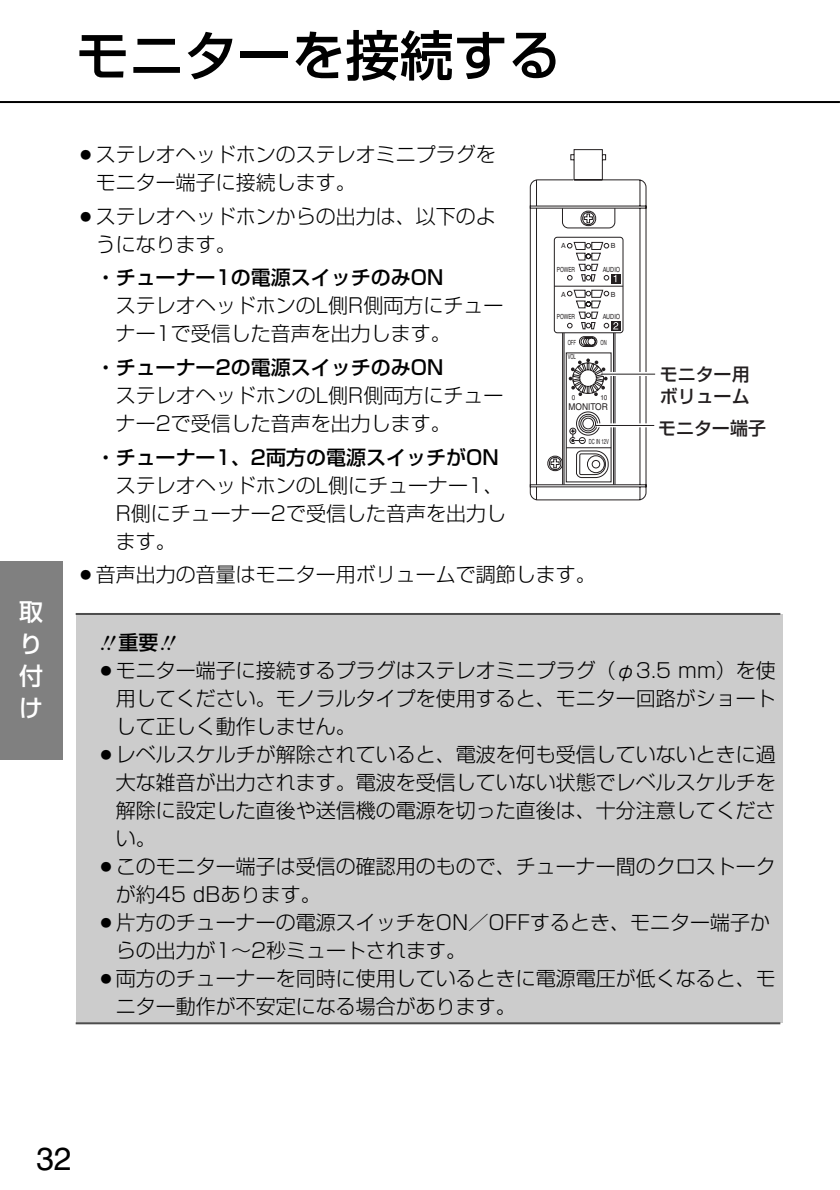
<style>
.page{position:relative;width:840px;height:1190px;background:#fff}
.page>*{position:absolute;margin:0;border:0;box-sizing:border-box;transform-origin:0 0}
.t1{font:500 54px "Shin Go";color:#000}
.t2{font:32px "Helvetica";color:#000}
.t3{font:500 24px/32px "Shin Go";color:#fff;text-align:justify}
.t4{font:300 20px/28px "Shin Go";color:#000}
.t5{font:500 20px "Shin Go";color:#000}
.t6{font:500 18px/22px "Shin Go";color:#231f20}
.t7{font:9.4px "Helvetica";color:#231f20;scale:.9 1}
.t8{font:7px/14.8px "Helvetica";color:#231f20;scale:.6 1}
.t9{font:7px "Helvetica";color:#231f20;scale:.7 1}
.t10{font:7px "Helvetica";color:#231f20;scale:.8 1}
.t11{font:7px "Helvetica";color:#231f20}
.t12{font:7px "Helvetica";color:#231f20;scale:.9 1}
</style>
<div class="page">
<div style="left:76px;top:614px;width:706px;height:409px;background:#ccc"></div>
<hr style="left:76px;top:613px;width:704px;height:2px;background:#4d4d4d">
<hr style="left:76px;top:1022px;width:704px;height:2px;background:#4d4d4d">
<hr style="left:0;top:101px;width:839px;height:2px;background:#000">
<div style="left:0;top:561px;width:62px;height:199px;background:#808080"></div>
<svg style="left:530px;top:149px;width:117px;height:351px"></svg>
<svg style="left:545px;top:208px;width:79px;height:277px"></svg>
<hr style="left:596px;top:423px;width:59px;height:4px;background:#fff">
<svg style="left:602px;top:372px;width:54px;height:4px"></svg>
<hr style="left:595px;top:425px;width:59px;height:1px;background:#231f20">
<hr style="left:601px;top:374px;width:54px;height:1px;background:#231f20">
<p class="t3" style="left:19px;top:599px;width:25px">取り付け</p>
<h1 class="t1" style="left:76px;top:35px;width:488px">モニターを接続する</h1>
<p class="t4" style="left:96px;top:143px;width:402px;text-indent:-20px">○ステレオヘッドホンのステレオミニプラグをモニター端子に接続します。</p>
<p class="t4" style="left:96px;top:205px;width:402px;text-indent:-20px">○ステレオヘッドホンからの出力は、以下のようになります。</p>
<p class="t5" style="left:96px;top:270px;width:349px">・チューナー1の電源スイッチのみON</p>
<p class="t4" style="left:116px;top:294px;width:389px">ステレオヘッドホンのL側R側両方にチューナー1で受信した音声を出力します。</p>
<p class="t5" style="left:96px;top:360px;width:349px">・チューナー2の電源スイッチのみON</p>
<p class="t4" style="left:116px;top:384px;width:389px">ステレオヘッドホンのL側R側両方にチューナー2で受信した音声を出力します。</p>
<p class="t5" style="left:96px;top:450px;width:404px">・チューナー1、2両方の電源スイッチがON</p>
<p class="t4" style="left:116px;top:474px;width:392px">ステレオヘッドホンのL側にチューナー1、<br>R側にチューナー2で受信した音声を出力します。</p>
<p class="t4" style="left:76px;top:563px;width:522px">○音声出力の音量はモニター用ボリュームで調節します。</p>
<p class="t11" style="left:561px;top:243px;width:6px">A</p>
<p class="t11" style="left:611px;top:243px;width:6px">B</p>
<p class="t9" style="left:557px;top:267px;width:28px">POWER</p>
<p class="t10" style="left:603px;top:267px;width:23px">AUDIO</p>
<p class="t11" style="left:561px;top:292px;width:6px">A</p>
<p class="t11" style="left:611px;top:292px;width:6px">B</p>
<p class="t9" style="left:557px;top:314px;width:28px">POWER</p>
<p class="t10" style="left:603px;top:314px;width:23px">AUDIO</p>
<p class="t8" style="left:568px;top:335px;width:16px">OFF<br>VOL</p>
<p class="t8" style="left:600px;top:335px;width:12px">ON</p>
<p class="t12" style="left:572px;top:395px;width:5px">0</p>
<p class="t12" style="left:600px;top:395px;width:9px">10</p>
<p class="t7" style="left:569px;top:403px;width:45px">MONITOR</p>
<p class="t8" style="left:589px;top:435px;width:35px">DC IN 12V</p>
<p class="t6" style="left:660px;top:366px;width:91px">モニター用ボリューム</p>
<p class="t6" style="left:658px;top:419px;width:110px">モニター端子</p>
<p class="t5" style="left:118px;top:635px;width:41px">重要</p>
<p class="t4" style="left:116px;top:659px;width:662px;text-align:justify;text-indent:-20px">○モニター端子に接続するプラグはステレオミニプラグ（φ3.5 mm）を使用してください。モノラルタイプを使用すると、モニター回路がショートして正しく動作しません。</p>
<p class="t4" style="left:116px;top:743px;width:662px;text-align:justify;text-indent:-20px">○レベルスケルチが解除されていると、電波を何も受信していないときに過大な雑音が出力されます。電波を受信していない状態でレベルスケルチを解除に設定した直後や送信機の電源を切った直後は、十分注意してください。</p>
<p class="t4" style="left:116px;top:855px;width:662px;text-indent:-20px">○このモニター端子は受信の確認用のもので、チューナー間のクロストークが約45 dBあります。</p>
<p class="t4" style="left:116px;top:911px;width:656px;text-indent:-20px">○片方のチューナーの電源スイッチをON／OFFするとき、モニター端子からの出力が1～2秒ミュートされます。</p>
<p class="t4" style="left:116px;top:967px;width:662px;text-indent:-20px">○両方のチューナーを同時に使用しているときに電源電圧が低くなると、モニター動作が不安定になる場合があります。</p>
<h2 class="t2" style="left:36px;top:1147px;width:37px">32</h2>
</div>
